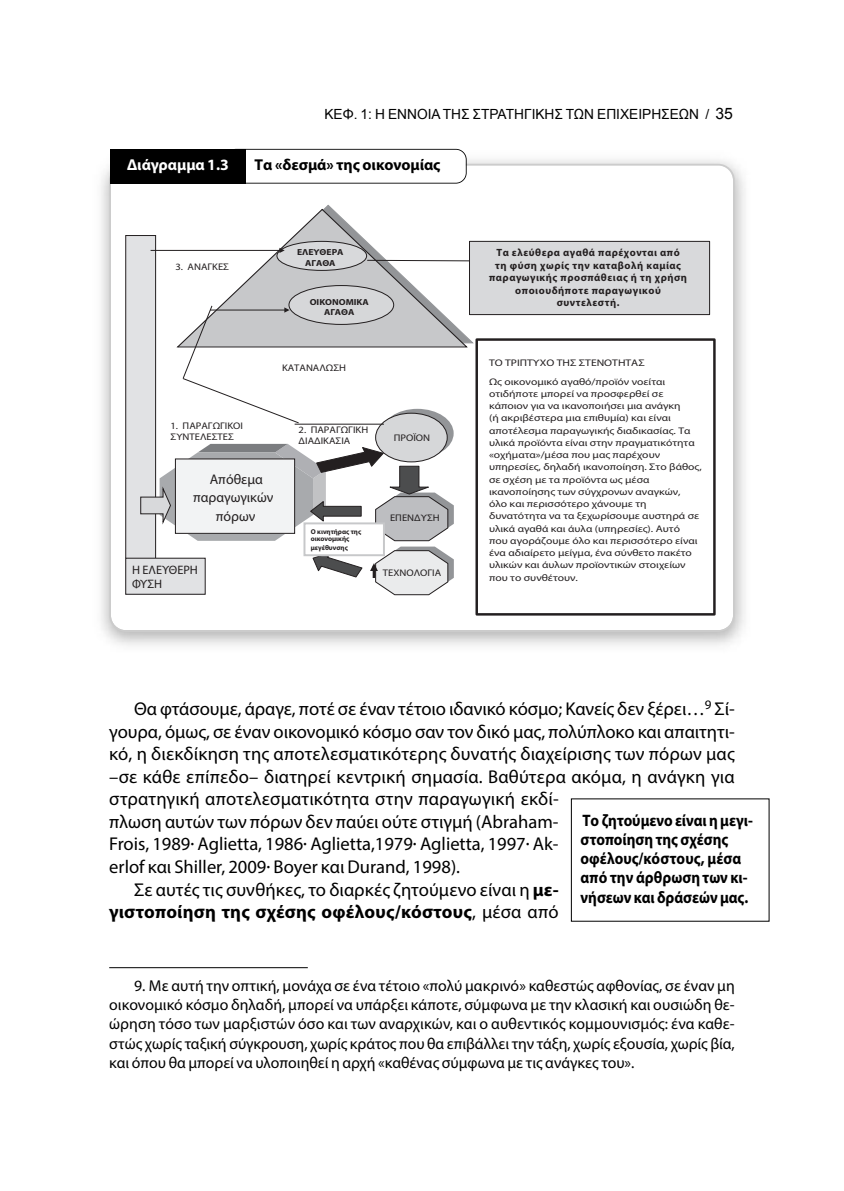
<style>
.page{position:relative;width:844px;height:1191px;background:#fff}
.page>*{position:absolute;margin:0;border:0;box-sizing:border-box;transform-origin:0 0}
.t1{font:18.55px "Myriad Pro";color:#000}
.t2{font:700 18.55px "Myriad Pro";letter-spacing:.01em;color:#000}
.t3{font:700 16.62px/19.2px "Myriad Pro";color:#000;scale:.9 1}
.t4{font:15.75px/19.2px "Myriad Pro";color:#000;text-align:justify}
.t5{font:700 15.75px "Myriad Pro";color:#000}
.t6{font:700 15.75px "Myriad Pro";color:#fff}
.t7{font:14px "Arial";color:#000}
.t8{font:14px/18.9px "Myriad Pro";color:#231f20;text-align:center}
.t9{font:12.25px/14px "Myriad Pro";color:#231f20}
.t10{font:700 10.5px/12.6px "Myriad Pro";letter-spacing:.05em;color:#231f20;text-align:center}
.t11{font:9.62px/12.2px "Myriad Pro";color:#231f20;scale:1.2 1}
.t12{font:9.62px/10.5px "Myriad Pro";color:#231f20;scale:1.1 1}
.t13{font:700 8.75px/10.5px "Myriad Pro";color:#231f20;text-align:center;scale:1.1 1}
.t14{font:700 7px/8.8px "Myriad Pro";color:#231f20}
.s1{font-size:15.75px}
.s2{font-weight:700}
.s3{font-weight:400}
</style>
<div class="page">
<img style="left:101px;top:149px;width:644px;height:497px">
<svg style="left:109px;top:164px;width:625px;height:468px"></svg>
<div style="left:226px;top:150px;width:239px;height:33px;background:#fff;border-radius:10px"></div>
<div style="left:225px;top:149px;width:241px;height:35px;border:2px solid #000;border-radius:11px"></div>
<div style="left:110px;top:149px;width:136px;height:35px;background:#000"></div>
<hr style="left:109px;top:967px;width:199px;height:1px;background:#000">
<h3 class="t7" style="left:324px;top:106px;width:410px">ΚΕΦ. 1: Η ΕΝΝΟΙΑΤΗΣ ΣΤΡΑΤΗΓΙΚΗΣ ΤΩΝ ΕΠΙΧΕΙΡΗΣΕΩΝ / <span class="s1">35</span></h3>
<h3 class="t6" style="left:127px;top:159px;width:103px">Διάγραμμα 1.3</h3>
<h3 class="t5" style="left:254px;top:159px;width:187px">Τα «δεσμά» της οικονομίας</h3>
<p class="t12" style="left:175px;top:263px;width:50px">3. ΑΝΑΓΚΕΣ</p>
<p class="t13" style="left:297px;top:247px;width:44px">ΕΛΕΥΘΕΡΑ<br>ΑΓΑΘΑ</p>
<p class="t13" style="left:309px;top:297px;width:55px">ΟΙΚΟΝΟΜΙΚΑ<br>ΑΓΑΘΑ</p>
<p class="t12" style="left:282px;top:363px;width:60px">ΚΑΤΑΝΑΛΩΣΗ</p>
<p class="t12" style="left:170px;top:421px;width:67px">1. ΠΑΡΑΓΩΓΙΚΟΙ<br>ΣΥΝΤΕΛΕΣΤΕΣ</p>
<p class="t12" style="left:298px;top:426px;width:65px">2. ΠΑΡΑΓΩΓΙΚΗ<br>ΔΙΑΔΙΚΑΣΙΑ</p>
<h3 class="t8" style="left:193px;top:470px;width:82px">Απόθεμα παραγωγικών πόρων</h3>
<p class="t9" style="left:132px;top:563px;width:67px">Η ΕΛΕΥΘΕΡΗ<br>ΦΥΣΗ</p>
<p class="t14" style="left:311px;top:527px;width:52px">Ο κινητήρας της</p>
<p class="t14" style="left:311px;top:535px;width:40px">οικονομικής μεγέθυνσης</p>
<p class="t12" style="left:393px;top:433px;width:35px">ΠΡΟΪΟΝ</p>
<p class="t12" style="left:390px;top:513px;width:47px">ΕΠΕΝΔΥΣΗ</p>
<p class="t12" style="left:383px;top:568px;width:55px">ΤΕΧΝΟΛΟΓΙΑ</p>
<p class="t10" style="left:489px;top:247px;width:199px">Τα ελεύθερα αγαθά παρέχονται από<br>τη φύση χωρίς την καταβολή καμίας παραγωγικής προσπάθειας ή τη χρήση οποιουδήποτε παραγωγικού συντελεστή.</p>
<p class="t11" style="left:489px;top:354px;width:148px;line-height:18.4px">ΤΟ ΤΡΙΠΤΥΧΟ ΤΗΣ ΣΤΕΝΟΤΗΤΑΣ<br>Ως οικονομικό αγαθό/προϊόν νοείται</p>
<p class="t11" style="left:489px;top:388px;width:179px">οτιδήποτε μπορεί να προσφερθεί σε κάποιον για να ικανοποιήσει μια ανάγκη<br>(ή ακριβέστερα μια επιθυμία) και είναι αποτέλεσμα παραγωγικής διαδικασίας. Τα υλικά προϊόντα είναι στην πραγματικότητα «οχήματα»/μέσα που μας παρέχουν υπηρεσίες, δηλαδή ικανοποίηση. Στο βάθος, σε σχέση με τα προϊόντα ως μέσα ικανοποίησης των σύγχρονων αναγκών,<br>όλο και περισσότερο χάνουμε τη δυνατότητα να τα ξεχωρίσουμε αυστηρά σε υλικά αγαθά και άυλα (υπηρεσίες). Αυτό<br>που αγοράζουμε όλο και περισσότερο είναι ένα αδιαίρετο μείγμα, ένα σύνθετο πακέτο υλικών και άυλων προϊοντικών στοιχείων που το συνθέτουν.</p>
<h1 class="t1" style="left:134px;top:702px;width:602px">Θα φτάσουμε, άραγε, ποτέ σε έναν τέτοιο ιδανικό κόσμο; Κανείς δεν ξέρει…<sup>9</sup> Σί-</h1>
<h1 class="t1" style="left:109px;top:724px;width:627px">γουρα, όμως, σε έναν οικονομικό κόσμο σαν τον δικό μας, πολύπλοκο και απαιτητι-</h1>
<h1 class="t1" style="left:109px;top:747px;width:627px">κό, η διεκδίκηση της αποτελεσματικότερης δυνατής διαχείρισης των πόρων μας</h1>
<h1 class="t1" style="left:109px;top:769px;width:627px">–σε κάθε επίπεδο– διατηρεί κεντρική σημασία. Βαθύτερα ακόμα, η ανάγκη για</h1>
<h1 class="t1" style="left:109px;top:792px;width:451px">στρατηγική αποτελεσματικότητα στην παραγωγική εκδί-</h1>
<h1 class="t1" style="left:109px;top:814px;width:451px">πλωση αυτών των πόρων δεν παύει ούτε στιγμή (Abraham-</h1>
<h1 class="t1" style="left:109px;top:837px;width:450px">Frois, 1989· Aglietta, 1986· Aglietta,1979· Aglietta, 1997· Ak-</h1>
<h1 class="t1" style="left:109px;top:860px;width:352px">erlof και Shiller, 2009· Boyer και Durand, 1998).</h1>
<h1 class="t1" style="left:134px;top:882px;width:426px">Σε αυτές τις συνθήκες, το διαρκές ζητούμενο είναι η <span class="s2">με-</span></h1>
<h1 class="t2" style="left:109px;top:905px;width:451px">γιστοποίηση της σχέσης οφέλους/κόστους<span class="s3">, μέσα από</span></h1>
<h2 class="t3" style="left:580px;top:812px;width:193px">Το ζητούμενο είναι η μεγι&shy;στοποίηση της σχέσης οφέλους/κόστους, μέσα από την άρθρωση των κι&shy;νήσεων και δράσεών μας.</h2>
<p class="t4" style="left:109px;top:977px;width:627px;text-indent:25px">9. Με αυτή την οπτική, μονάχα σε ένα τέτοιο «πολύ μακρινό» καθεστώς αφθονίας, σε έναν μη οικονομικό κόσμο δηλαδή, μπορεί να υπάρξει κάποτε, σύμφωνα με την κλασική και ουσιώδη θε&shy;ώρηση τόσο των μαρξιστών όσο και των αναρχικών, και ο αυθεντικός κομμουνισμός: ένα καθε&shy;στώς χωρίς ταξική σύγκρουση, χωρίς κράτος που θα επιβάλλει την τάξη, χωρίς εξουσία, χωρίς βία, και όπου θα μπορεί να υλοποιηθεί η αρχή «καθένας σύμφωνα με τις ανάγκες του».</p>
</div>
